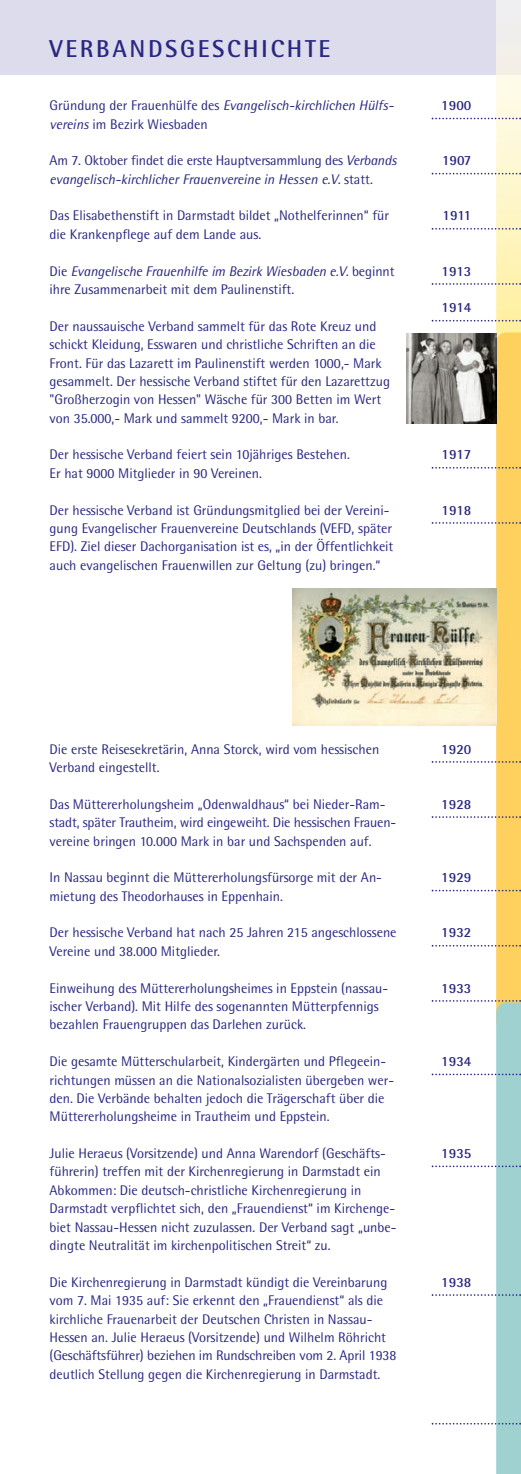
<style>
.page{position:relative;width:521px;height:1474px;background:#fff}
.page>*{position:absolute;margin:0;border:0;box-sizing:border-box;transform-origin:0 0}
.t1{font:700 24.5px "Agfa Rotis Semisans";letter-spacing:.105em;color:#292780}
.t2{font:14px/18.4px "Agfa Rotis Semisans";color:#292780}
.t3{font:italic 14px/18.4px "Agfa Rotis Semisans";color:#292780}
.t4{font:700 14px "Agfa Rotis Semisans";color:#292780}
.s1{font-style:italic}
.s2{font-style:normal}
</style>
<div class="page">
<div style="left:0;top:0;width:521px;height:74px;background:#dddcec"></div>
<img style="left:496px;top:74px;width:25px;height:258px">
<div style="left:496px;top:0;width:25px;height:74px;background:#f0efec"></div>
<svg style="left:432px;top:118px;width:89px;height:1px"></svg>
<svg style="left:432px;top:173px;width:89px;height:1px"></svg>
<svg style="left:432px;top:228px;width:89px;height:2px"></svg>
<svg style="left:432px;top:283px;width:89px;height:2px"></svg>
<svg style="left:432px;top:320px;width:89px;height:1px"></svg>
<svg style="left:432px;top:332px;width:89px;height:1141px"></svg>
<img style="left:407px;top:333px;width:89px;height:90px">
<img style="left:293px;top:588px;width:203px;height:137px">
<h1 class="t1" style="left:50px;top:40px;width:282px">VERBANDSGESCHICHTE</h1>
<p class="t2" style="left:50px;top:98px;width:346px">Gründung der Frauenhülfe des <span class="s1">Evangelisch-kirchlichen Hülfs - vereins</span> im Bezirk Wiesbaden</p>
<p class="t3" style="left:50px;top:153px;width:349px"><span class="s2">Am 7. Oktober findet die erste Hauptversammlung des</span> Verbands evangelisch-kirchlicher Frauenvereine in Hessen e.V. <span class="s2">statt.</span></p>
<p class="t2" style="left:50px;top:208px;width:341px">Das Elisabethenstift in Darmstadt bildet „Nothelfe rinnen“ für die Krankenpflege auf dem Lande aus.</p>
<p class="t2" style="left:50px;top:263px;width:346px">Die <span class="s1">Evangelische Frauenhilfe im Bezirk Wiesbaden e.V.</span> beginnt ihre Zusammenarbeit mit dem Paulinen stift.</p>
<p class="t2" style="left:50px;top:318px;width:342px">Der naussauische Verband sammelt für das Rote Kreuz und schickt Kleidung, Esswaren und christliche Schriften an die Front. Für das Lazarett im Paulinenstift werden 1000,- Mark gesammelt. Der hessische Verband stiftet für den Lazarettzug "Großherzogin von Hessen" Wäsche für 300 Betten im Wert von 35.000,- Mark und sammelt 9200,- Mark in bar.</p>
<p class="t2" style="left:50px;top:447px;width:302px">Der hessische Verband feiert sein 10jähriges Bestehen.<br>Er hat 9000 Mitglieder in 90 Vereinen.</p>
<p class="t2" style="left:50px;top:502px;width:345px">Der hessische Verband ist Gründungsmitglied bei der Vereini&shy;gung Evangelischer Frauenvereine Deutsch lands (VEFD, später EFD). Ziel dieser Dachorgani sa tion ist es, „in der Öffentlichkeit auch evangelischen Frauenwillen zur Geltung (zu) bringen.“</p>
<p class="t4" style="left:441px;top:100px;width:32px">1900</p>
<p class="t4" style="left:442px;top:156px;width:31px">1907</p>
<p class="t4" style="left:442px;top:211px;width:30px">1911</p>
<p class="t4" style="left:441px;top:266px;width:31px">1913</p>
<p class="t4" style="left:441px;top:303px;width:31px">1914</p>
<p class="t4" style="left:441px;top:450px;width:31px">1917</p>
<p class="t4" style="left:441px;top:505px;width:31px">1918</p>
<p class="t2" style="left:50px;top:741px;width:331px">Die erste Reisesekretärin, Anna Storck, wird vom hessischen<br>Verband eingestellt.</p>
<p class="t2" style="left:50px;top:796px;width:348px">Das Müttererholungsheim „Odenwaldhaus“ bei Nieder-Ram&shy;stadt, später Trautheim, wird eingeweiht. Die hessischen Frauen&shy;vereine bringen 10.000 Mark in bar und Sachspenden auf.</p>
<p class="t2" style="left:50px;top:869px;width:334px">In Nassau beginnt die Müttererholungsfürsorge mit der An&shy;mietung des Theodorhauses in Eppenhain.</p>
<p class="t2" style="left:50px;top:924px;width:348px">Der hessische Verband hat nach 25 Jahren 215 angeschlossene<br>Vereine und 38.000 Mitglieder.</p>
<p class="t2" style="left:50px;top:980px;width:340px">Einweihung des Müttererholungsheimes in Eppstein (nassau - ischer Verband). Mit Hilfe des sogenannten Mütterpfennigs bezahlen Frauengruppen das Darlehen zurück.</p>
<p class="t2" style="left:50px;top:1053px;width:346px">Die gesamte Mütterschularbeit, Kindergärten und Pflegeein&shy;richtungen müssen an die National sozia listen übergeben wer&shy;den. Die Verbände behalten jedoch die Trägerschaft über die Mütterer holungs heime in Trautheim und Eppstein.</p>
<p class="t2" style="left:50px;top:1145px;width:348px">Julie Heraeus (Vorsitzende) und Anna Warendorf (Geschäfts&shy;führerin) treffen mit der Kirchenregierung in Darmstadt ein Abkommen: Die deutsch-christliche Kirchenregierung in Darmstadt verpflichtet sich, den „Frauendienst“ im Kirchenge&shy;biet Nassau-Hessen nicht zuzulassen. Der Verband sagt „unbe&shy;dingte Neutralität im kirchenpolitischen Streit“ zu.</p>
<p class="t2" style="left:50px;top:1274px;width:348px">Die Kirchenregierung in Darmstadt kündigt die Vereinbarung vom 7. Mai 1935 auf: Sie erkennt den „Frauendienst“ als die kirchliche Frauenarbeit der Deutschen Christen in Nassau-Hessen an. Julie Heraeus (Vorsitzende) und Wilhelm Röhricht (Geschäfts führer) beziehen im Rundschreiben vom 2. April 1938 deutlich Stellung gegen die Kirchen regierung in Darmstadt.</p>
<p class="t4" style="left:441px;top:744px;width:32px">1920</p>
<p class="t4" style="left:441px;top:799px;width:32px">1928</p>
<p class="t4" style="left:441px;top:872px;width:32px">1929</p>
<p class="t4" style="left:441px;top:927px;width:32px">1932</p>
<p class="t4" style="left:441px;top:982px;width:32px">1933</p>
<p class="t4" style="left:441px;top:1056px;width:32px">1934</p>
<p class="t4" style="left:441px;top:1148px;width:32px">1935</p>
<p class="t4" style="left:441px;top:1276px;width:32px">1938</p>
</div>
